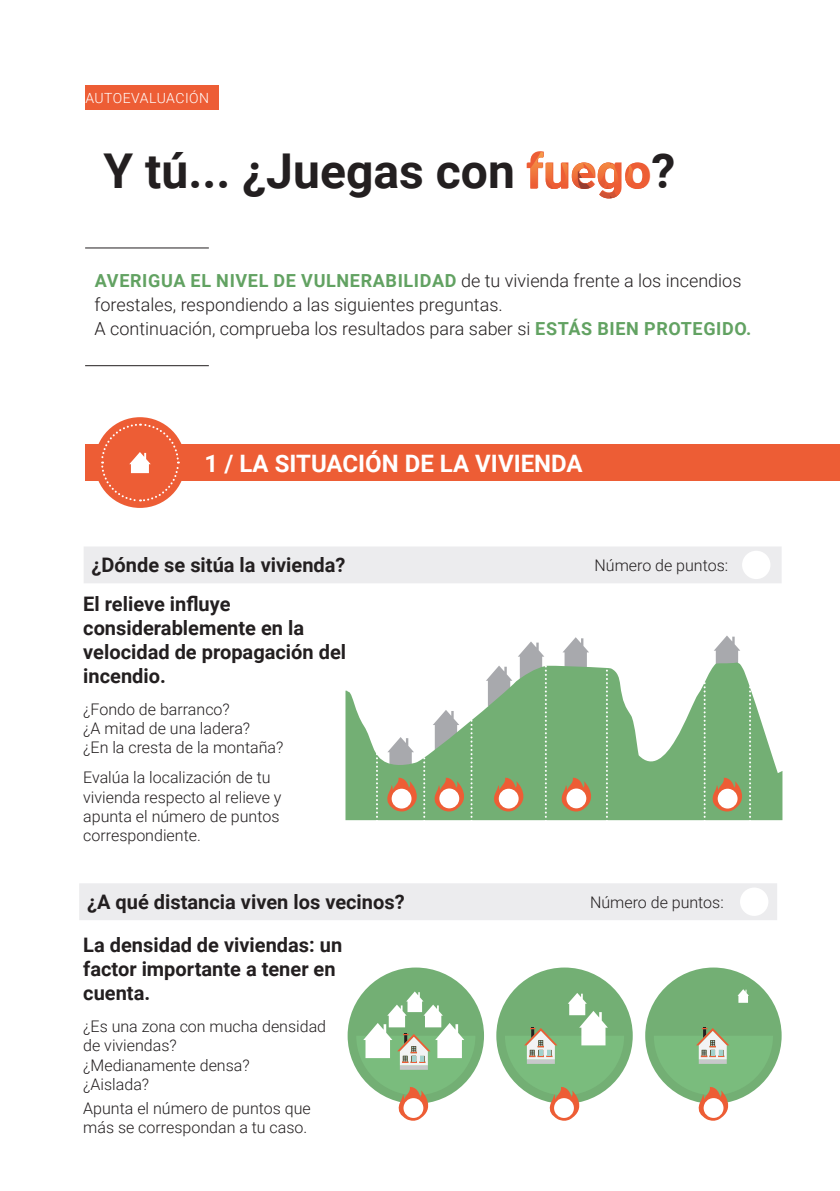
<style>
.page{position:relative;width:840px;height:1191px;background:#fff}
.page>*{position:absolute;margin:0;border:0;box-sizing:border-box;transform-origin:0 0}
.t1{font:700 48px "Roboto";color:#231f20}
.t2{font:700 24px "Roboto";color:#fff}
.t3{font:700 20px/24px "Roboto";color:#231f20}
.t4{font:300 18px/24px "Roboto";color:#231f20}
.t5{font:300 16px/19.2px "Roboto";color:#231f20}
.t6{font:300 14px "Roboto";letter-spacing:.035em;color:#fff}
.s1{color:#ed5d35}
.s2{font-weight:700;color:#62a262}
</style>
<div class="page">
<div style="left:644px;top:967px;width:137px;height:136px;background:#73af74;border-radius:50%"></div>
<div style="left:496px;top:967px;width:136px;height:136px;background:#73af74;border-radius:50%"></div>
<div style="left:347px;top:967px;width:136px;height:136px;background:#73af74;border-radius:50%"></div>
<div style="left:653px;top:976px;width:119px;height:119px;background:#7abc7d;border-radius:50%"></div>
<div style="left:504px;top:976px;width:119px;height:119px;background:#7abc7d;border-radius:50%"></div>
<div style="left:356px;top:976px;width:119px;height:119px;background:#7abc7d;border-radius:50%"></div>
<div style="left:85px;top:444px;width:754px;height:37px;background:#ed5d35"></div>
<div style="left:85px;top:86px;width:134px;height:24px;background:#ed5d35"></div>
<hr style="left:85px;top:247px;width:124px;height:1px;background:#231f20">
<hr style="left:85px;top:365px;width:124px;height:1px;background:#231f20">
<div style="left:94px;top:417px;width:91px;height:91px;background:#ed5d35;border-radius:50%"></div>
<svg style="left:100px;top:422px;width:80px;height:80px"></svg>
<svg style="left:562px;top:637px;width:26px;height:25px"></svg>
<svg style="left:345px;top:662px;width:437px;height:158px;fill:#73af74"></svg>
<svg style="left:376px;top:662px;width:2px;height:158px"></svg>
<svg style="left:605px;top:662px;width:2px;height:159px"></svg>
<svg style="left:703px;top:662px;width:2px;height:159px"></svg>
<svg style="left:650px;top:973px;width:125px;height:90px"></svg>
<svg style="left:353px;top:973px;width:125px;height:96px"></svg>
<svg style="left:501px;top:973px;width:126px;height:90px"></svg>
<div style="left:84px;top:547px;width:697px;height:36px;background:#ececee"></div>
<div style="left:79px;top:883px;width:697px;height:37px;background:#ececee"></div>
<div style="left:741px;top:551px;width:29px;height:28px;background:#fff;border-radius:50%"></div>
<div style="left:739px;top:887px;width:29px;height:29px;background:#fff;border-radius:50%"></div>
<svg style="left:526px;top:152px;width:122px;height:46px"></svg>
<svg style="left:386px;top:662px;width:39px;height:159px"></svg>
<svg style="left:432px;top:662px;width:40px;height:159px"></svg>
<svg style="left:485px;top:641px;width:61px;height:180px;background:#92b78d"></svg>
<svg style="left:560px;top:777px;width:39px;height:35px"></svg>
<svg style="left:711px;top:635px;width:39px;height:186px;background:#8db385"></svg>
<svg style="left:397px;top:1087px;width:40px;height:34px"></svg>
<svg style="left:548px;top:1087px;width:40px;height:34px"></svg>
<svg style="left:697px;top:1087px;width:39px;height:34px"></svg>
<div style="left:391px;top:788px;width:20px;height:20px;background:#fff;border-radius:50%"></div>
<div style="left:439px;top:788px;width:20px;height:20px;background:#fff;border-radius:50%"></div>
<div style="left:498px;top:788px;width:20px;height:20px;background:#fff;border-radius:50%"></div>
<div style="left:566px;top:788px;width:20px;height:20px;background:#fff;border-radius:50%"></div>
<div style="left:717px;top:788px;width:20px;height:20px;background:#fff;border-radius:50%"></div>
<div style="left:403px;top:1098px;width:20px;height:20px;background:#fff;border-radius:50%"></div>
<div style="left:553px;top:1098px;width:20px;height:20px;background:#fff;border-radius:50%"></div>
<div style="left:703px;top:1098px;width:20px;height:20px;background:#fff;border-radius:50%"></div>
<p class="t6" style="left:85px;top:88px;width:125px">AUTOEVALUACIÓN</p>
<p class="t1" style="left:103px;top:137px;width:573px">Y tú... ¿Juegas con <span class="s1">fuego</span>?</p>
<p class="t4" style="left:94px;top:268px;width:648px"><span class="s2">AVERIGUA EL NIVEL DE VULNERABILIDAD</span> de tu vivienda frente a los incendios forestales, respondiendo a las siguientes preguntas.</p>
<p class="t4" style="left:94px;top:316px;width:658px">A continuación, comprueba los resultados para saber si <span class="s2">ESTÁS BIEN PROTEGIDO.</span></p>
<p class="t2" style="left:204px;top:446px;width:379px">1 / LA SITUACIÓN DE LA VIVIENDA</p>
<p class="t3" style="left:92px;top:552px;width:255px">¿Dónde se sitúa la vivienda?</p>
<p class="t5" style="left:594px;top:555px;width:135px">Número de puntos:</p>
<p class="t3" style="left:83px;top:590px;width:264px">El relieve influye considerablemente en la velocidad de propagación del incendio.</p>
<p class="t5" style="left:83px;top:699px;width:148px">¿Fondo de barranco?</p>
<p class="t5" style="left:83px;top:718px;width:168px">¿A mitad de una ladera?</p>
<p class="t5" style="left:83px;top:737px;width:201px">¿En la cresta de la montaña?</p>
<p class="t5" style="left:83px;top:767px;width:200px">Evalúa la localización de tu vivienda respecto al relieve y apunta el número de puntos correspondiente.</p>
<p class="t3" style="left:87px;top:889px;width:319px">¿A qué distancia viven los vecinos?</p>
<p class="t5" style="left:589px;top:892px;width:135px">Número de puntos:</p>
<p class="t3" style="left:83px;top:931px;width:260px">La densidad de viviendas: un factor importante a tener en cuenta.</p>
<p class="t5" style="left:83px;top:1016px;width:244px">¿Es una zona con mucha densidad de viviendas?</p>
<p class="t5" style="left:83px;top:1054px;width:168px">¿Medianamente densa?</p>
<p class="t5" style="left:83px;top:1073px;width:67px">¿Aislada?</p>
<p class="t5" style="left:83px;top:1097px;width:229px">Apunta el número de puntos que más se correspondan a tu caso.</p>
</div>
